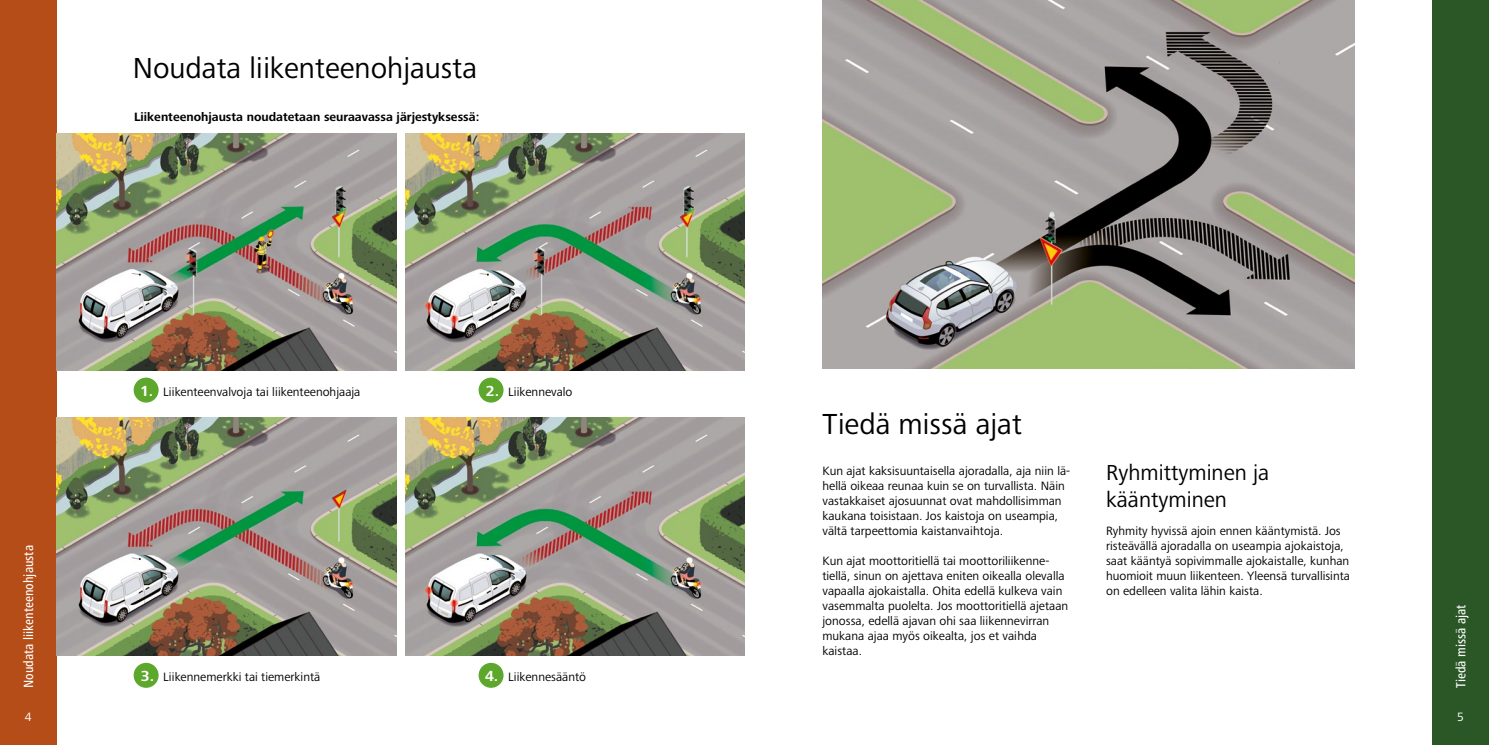
<style>
.page{position:relative;width:1489px;height:745px;background:#fff}
.page>*{position:absolute;margin:0;border:0;box-sizing:border-box;transform-origin:0 0}
.t1{font:30px "Frutiger Next Pro";color:#000}
.t2{font:22.5px/27px "Frutiger Next Pro";color:#000}
.t3{font:500 condensed 13.75px "Frutiger Next Pro";color:#fff}
.t4{font:12.5px/15px "Frutiger Next Pro";color:#000}
.t5{font:700 12.5px "Frutiger Next Pro";color:#000}
.t6{font:12.5px "Frutiger Next Pro";color:#fff}
.s1{font-weight:700;font-size:15.12px;color:#fff}
</style>
<div class="page">
<div style="left:1431px;top:0;width:57px;height:744px;background:#2b5727"></div>
<div style="left:0;top:0;width:57px;height:744px;background:#b54d18"></div>
<img style="left:822px;top:0;width:532px;height:368px">
<img style="left:405px;top:417px;width:339px;height:238px">
<img style="left:57px;top:417px;width:339px;height:238px">
<img style="left:405px;top:133px;width:339px;height:237px">
<img style="left:57px;top:133px;width:339px;height:237px">
<div style="left:134px;top:377px;width:25px;height:25px;background:#5ca72c;border-radius:50%"></div>
<div style="left:478px;top:377px;width:25px;height:25px;background:#5ca72c;border-radius:50%"></div>
<div style="left:134px;top:662px;width:25px;height:25px;background:#5ca72c;border-radius:50%"></div>
<div style="left:478px;top:662px;width:25px;height:25px;background:#5ca72c;border-radius:50%"></div>
<h1 class="t1" style="left:133px;top:51px;width:346px">Noudata liikenteenohjausta</h1>
<p class="t5" style="left:134px;top:109px;width:347px">Liikenteenohjausta noudatetaan seuraavassa järjestyksessä:</p>
<p class="t3" style="left:21px;top:687px;width:144px;rotate:-90deg">Noudata liikenteenohjausta</p>
<p class="t6" style="left:25px;top:709px;width:8px">4</p>
<p class="t4" style="left:140px;top:384px;width:222px"><span class="s1">1.</span> Liikenteenvalvoja tai liikenteenohjaaja</p>
<p class="t4" style="left:486px;top:384px;width:88px"><span class="s1">2.</span> Liikennevalo</p>
<p class="t4" style="left:141px;top:668px;width:181px"><span class="s1">3.</span> Liikennemerkki tai tiemerkintä</p>
<p class="t4" style="left:485px;top:668px;width:103px"><span class="s1">4.</span> Liikennesääntö</p>
<h1 class="t1" style="left:822px;top:406px;width:201px">Tiedä missä ajat</h1>
<p class="t4" style="left:822px;top:462px;width:249px">Kun ajat kaksisuuntaisella ajoradalla, aja niin lä&shy;hellä oikeaa reunaa kuin se on turvallista. Näin vastakkaiset ajosuunnat ovat mahdollisimman kaukana toisistaan. Jos kaistoja on useampia, vältä tarpeettomia kaistanvaihtoja.</p>
<p class="t4" style="left:822px;top:552px;width:247px">Kun ajat moottoritiellä tai moottoriliikenne&shy;tiellä, sinun on ajettava eniten oikealla olevalla vapaalla ajokaistalla. Ohita edellä kulkeva vain vasemmalta puolelta. Jos moottoritiellä ajetaan jonossa, edellä ajavan ohi saa liikennevirran mukana ajaa myös oikealta, jos et vaihda kaistaa.</p>
<h2 class="t2" style="left:1106px;top:459px;width:164px">Ryhmittyminen ja kääntyminen</h2>
<p class="t4" style="left:1106px;top:522px;width:245px">Ryhmity hyvissä ajoin ennen kääntymistä. Jos risteävällä ajoradalla on useampia ajokaistoja, saat kääntyä sopivimmalle ajokaistalle, kunhan huomioit muun liikenteen. Yleensä turvallisinta on edelleen valita lähin kaista.</p>
<p class="t3" style="left:1452px;top:687px;width:85px;rotate:-90deg">Tiedä missä ajat</p>
<p class="t6" style="left:1456px;top:709px;width:8px">5</p>
</div>
